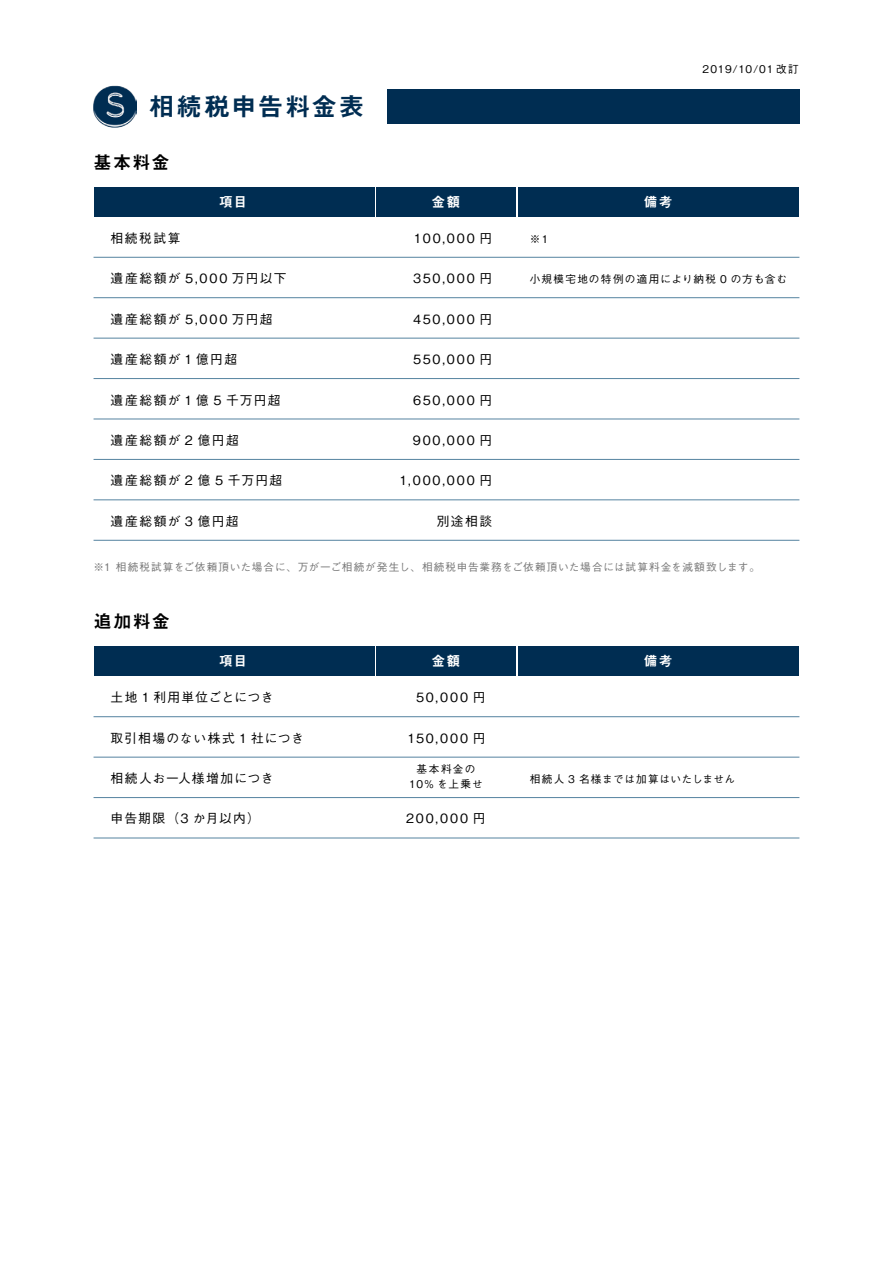
<style>
.page{position:relative;width:893px;height:1263px;background:#fff}
.page>*{position:absolute;margin:0;border:0;box-sizing:border-box;transform-origin:0 0}
.t1{font:25.5px "Midashi Go Pro MB31";letter-spacing:.065em;color:#002d52}
.t2{font:18px "Midashi Go Pro MB31";letter-spacing:.075em;color:#000}
.t3{font:13.8px "Midashi Go Pro MB31";letter-spacing:.085em;color:#fff}
.t4{font:500 12.75px "Gothic BBB Pr 6 N";letter-spacing:.12em;color:#000}
.t5{font:500 12.75px "Gothic BBB Pr 6 N";letter-spacing:.075em;color:#000}
.t6{font:500 12.75px "Gothic BBB Pr 6 N";letter-spacing:.05em;color:#000}
.t7{font:500 12.75px "Gothic BBB Pr 6 N";letter-spacing:.08em;color:#000}
.t8{font:500 12.75px "Gothic BBB Pr 6 N";letter-spacing:.085em;color:#000}
.t9{font:500 10.65px "Gothic BBB Pr 6 N";letter-spacing:.075em;color:#777}
.t10{font:500 10.65px/14.9px "Gothic BBB Pr 6 N";letter-spacing:.095em;color:#000;text-align:center}
.t11{font:500 10.65px "Gothic BBB Pr 6 N";letter-spacing:.065em;color:#000}
.t12{font:500 10.65px "Gothic BBB Pr 6 N";letter-spacing:.075em;color:#000}
</style>
<div class="page">
<div style="left:94px;top:187px;width:280px;height:30px;background:#002d52"></div>
<div style="left:387px;top:89px;width:412px;height:34px;background:#002d52"></div>
<div style="left:377px;top:187px;width:139px;height:30px;background:#002d52"></div>
<div style="left:518px;top:187px;width:281px;height:30px;background:#002d52"></div>
<img style="left:94px;top:85px;width:42px;height:42px">
<div style="left:94px;top:646px;width:280px;height:30px;background:#002d52"></div>
<div style="left:377px;top:646px;width:139px;height:30px;background:#002d52"></div>
<div style="left:518px;top:646px;width:281px;height:30px;background:#002d52"></div>
<hr style="left:94px;top:257px;width:705px;height:1px;background:#5583a0">
<hr style="left:94px;top:378px;width:705px;height:1px;background:#5583a0">
<hr style="left:94px;top:338px;width:705px;height:1px;background:#5583a0">
<hr style="left:94px;top:297px;width:705px;height:1px;background:#5583a0">
<hr style="left:94px;top:419px;width:705px;height:1px;background:#5583a0">
<hr style="left:94px;top:459px;width:705px;height:1px;background:#5583a0">
<hr style="left:94px;top:500px;width:705px;height:1px;background:#5583a0">
<hr style="left:94px;top:540px;width:705px;height:1px;background:#5583a0">
<hr style="left:94px;top:716px;width:705px;height:1px;background:#5583a0">
<hr style="left:94px;top:838px;width:705px;height:1px;background:#5583a0">
<hr style="left:94px;top:797px;width:705px;height:1px;background:#5583a0">
<hr style="left:94px;top:757px;width:705px;height:1px;background:#5583a0">
<h1 class="t1" style="left:149px;top:86px;width:217px">相続税申告料金表</h1>
<h2 class="t2" style="left:94px;top:148px;width:77px">基本料金</h2>
<p class="t3" style="left:219px;top:191px;width:30px">項目</p>
<p class="t3" style="left:431px;top:191px;width:30px">金額</p>
<p class="t3" style="left:644px;top:191px;width:30px">備考</p>
<p class="t12" style="left:703px;top:61px;width:98px">2019/10/01 改訂</p>
<p class="t4" style="left:111px;top:228px;width:72px">相続税試算</p>
<p class="t4" style="left:111px;top:268px;width:178px">遺産総額が 5,000 万円以下</p>
<p class="t4" style="left:111px;top:309px;width:163px">遺産総額が 5,000 万円超</p>
<p class="t4" style="left:111px;top:349px;width:128px">遺産総額が 1 億円超</p>
<p class="t4" style="left:111px;top:390px;width:172px">遺産総額が 1 億 5 千万円超</p>
<p class="t4" style="left:111px;top:430px;width:130px">遺産総額が 2 億円超</p>
<p class="t4" style="left:111px;top:470px;width:173px">遺産総額が 2 億 5 千万円超</p>
<p class="t4" style="left:111px;top:511px;width:130px">遺産総額が 3 億円超</p>
<p class="t4" style="left:414px;top:228px;width:80px">100,000 円</p>
<p class="t4" style="left:413px;top:268px;width:81px">350,000 円</p>
<p class="t4" style="left:413px;top:309px;width:81px">450,000 円</p>
<p class="t4" style="left:413px;top:349px;width:81px">550,000 円</p>
<p class="t4" style="left:413px;top:390px;width:81px">650,000 円</p>
<p class="t4" style="left:413px;top:430px;width:81px">900,000 円</p>
<p class="t4" style="left:399px;top:470px;width:94px">1,000,000 円</p>
<p class="t4" style="left:437px;top:511px;width:57px">別途相談</p>
<p class="t10" style="left:530px;top:231px;width:22px">※１</p>
<p class="t10" style="left:530px;top:271px;width:259px">小規模宅地の特例の適用により納税 0 の方も含む</p>
<p class="t9" style="left:94px;top:558px;width:668px">※1 相続税試算をご依頼頂いた場合に、万が一ご相続が発生し、相続税申告業務をご依頼頂いた場合には試算料金を減額致します。</p>
<h2 class="t2" style="left:94px;top:607px;width:78px">追加料金</h2>
<p class="t3" style="left:219px;top:650px;width:30px">項目</p>
<p class="t3" style="left:431px;top:650px;width:30px">金額</p>
<p class="t3" style="left:644px;top:650px;width:30px">備考</p>
<p class="t6" style="left:111px;top:687px;width:165px">土地 1 利用単位ごとにつき</p>
<p class="t5" style="left:111px;top:728px;width:195px">取引相場のない株式 1 社につき</p>
<p class="t7" style="left:111px;top:768px;width:164px">相続人お一人様増加につき</p>
<p class="t8" style="left:111px;top:808px;width:151px">申告期限（3 か月以内）</p>
<p class="t4" style="left:416px;top:687px;width:71px">50,000 円</p>
<p class="t4" style="left:407px;top:728px;width:80px">150,000 円</p>
<p class="t10" style="left:409px;top:761px;width:75px">基本料金の<br>10% を上乗せ</p>
<p class="t4" style="left:406px;top:808px;width:81px">200,000 円</p>
<p class="t11" style="left:530px;top:770px;width:207px">相続人 3 名様までは加算はいたしません</p>
</div>
